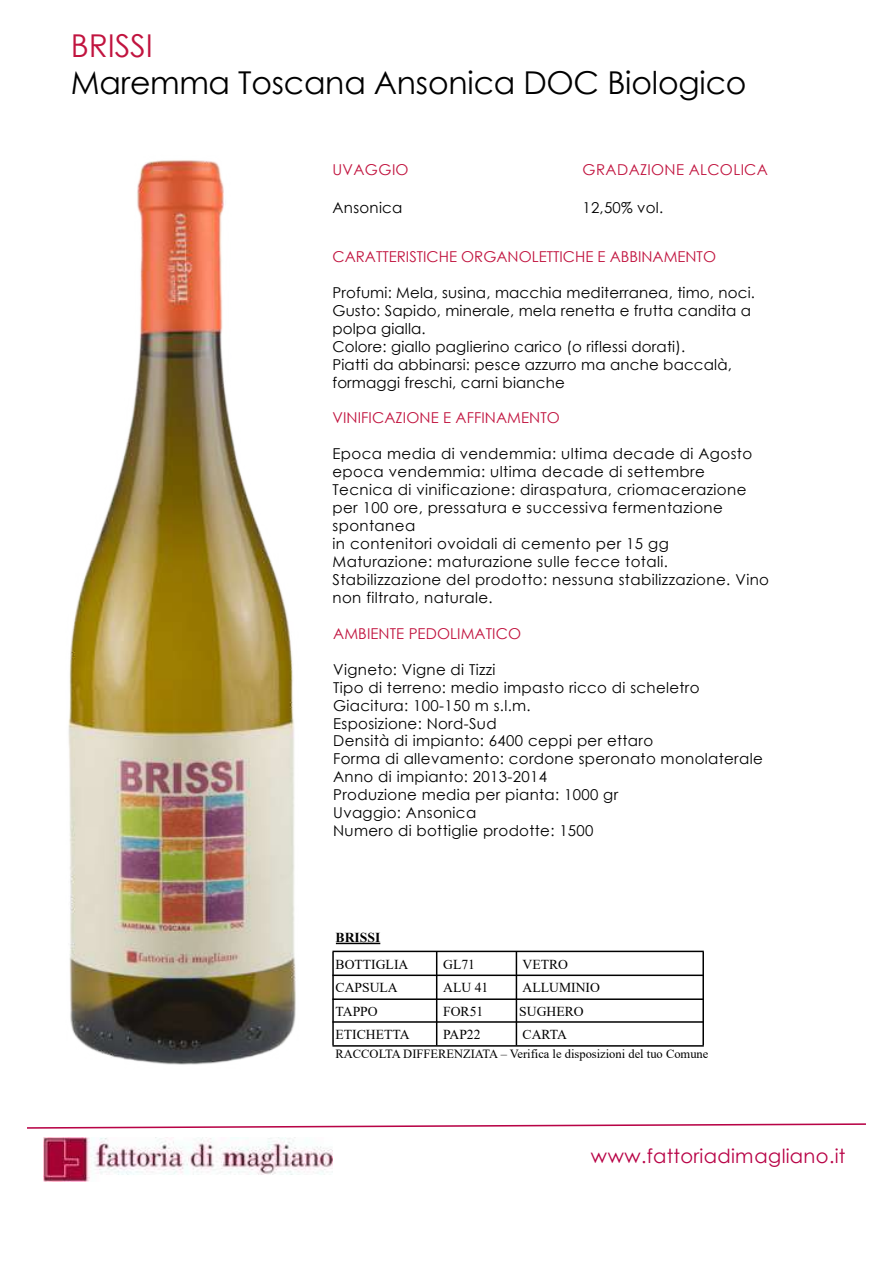
<style>
.page{position:relative;width:893px;height:1263px;background:#fff}
.page>*{position:absolute;margin:0;border:0;box-sizing:border-box;transform-origin:0 0}
.t1{font:31.5px "Century Gothic";letter-spacing:-.005em;color:#000}
.t2{font:31.5px "Century Gothic";letter-spacing:-.005em;color:#c1143f}
.t3{font:19.5px "Century Gothic";letter-spacing:.02em;color:#b80346}
.t4{font:15px/18px "Century Gothic";letter-spacing:.02em;color:#000}
.t5{font:15px "Century Gothic";letter-spacing:.005em;color:#c1143f}
.t6{font:15px "Century Gothic";letter-spacing:.025em;color:#c1143f}
.t7{font:13.65px "Times New Roman";color:#000}
.t8{font:700 13.65px "Times New Roman";color:#000}
.t9{font:12.45px "Times New Roman";color:#000}
</style>
<div class="page">
<img style="left:44px;top:1137px;width:288px;height:44px">
<svg style="left:27px;top:1123px;width:839px;height:6px"></svg>
<img style="left:68px;top:160px;width:328px;height:905px">
<hr style="left:336px;top:943px;width:44px;height:1px;background:#000">
<hr style="left:332px;top:952px;width:2px;height:93px;background:#000">
<hr style="left:436px;top:952px;width:1px;height:93px;background:#000">
<hr style="left:515px;top:952px;width:2px;height:93px;background:#000">
<hr style="left:702px;top:952px;width:2px;height:93px;background:#000">
<hr style="left:332px;top:951px;width:371px;height:1px;background:#000">
<hr style="left:332px;top:975px;width:371px;height:1px;background:#000">
<hr style="left:332px;top:998px;width:371px;height:2px;background:#000">
<hr style="left:332px;top:1021px;width:371px;height:2px;background:#000">
<hr style="left:332px;top:1045px;width:371px;height:2px;background:#000">
<h1 class="t2" style="left:71px;top:24px;width:83px">BRISSI</h1>
<h1 class="t1" style="left:71px;top:61px;width:677px">Maremma Toscana Ansonica DOC Biologico</h1>
<p class="t6" style="left:332px;top:160px;width:78px">UVAGGIO</p>
<p class="t4" style="left:332px;top:198px;width:72px">Ansonica</p>
<p class="t6" style="left:582px;top:160px;width:187px">GRADAZIONE ALCOLICA</p>
<p class="t4" style="left:582px;top:198px;width:82px">12,50% vol.</p>
<p class="t5" style="left:332px;top:246px;width:385px">CARATTERISTICHE ORGANOLETTICHE E ABBINAMENTO</p>
<p class="t4" style="left:332px;top:283px;width:424px">Profumi: Mela, susina, macchia mediterranea, timo, noci.<br>Gusto: Sapido, minerale, mela renetta e frutta candita a polpa gialla.<br>Colore: giallo paglierino carico (o riflessi dorati).<br>Piatti da abbinarsi: pesce azzurro ma anche baccalà, formaggi freschi, carni bianche</p>
<p class="t5" style="left:332px;top:407px;width:229px">VINIFICAZIONE E AFFINAMENTO</p>
<p class="t4" style="left:332px;top:445px;width:438px">Epoca media di vendemmia: ultima decade di Agosto epoca vendemmia: ultima decade di settembre<br>Tecnica di vinificazione: diraspatura, criomacerazione per 100 ore, pressatura e successiva fermentazione spontanea<br>in contenitori ovoidali di cemento per 15 gg Maturazione: maturazione sulle fecce totali.<br>Stabilizzazione del prodotto: nessuna stabilizzazione. Vino non filtrato, naturale.</p>
<p class="t5" style="left:333px;top:623px;width:189px">AMBIENTE PEDOLIMATICO</p>
<p class="t4" style="left:333px;top:660px;width:431px">Vigneto: Vigne di Tizzi<br>Tipo di terreno: medio impasto ricco di scheletro Giacitura: 100-150 m s.l.m.<br>Esposizione: Nord-Sud<br>Densità di impianto: 6400 ceppi per ettaro<br>Forma di allevamento: cordone speronato monolaterale Anno di impianto: 2013-2014<br>Produzione media per pianta: 1000 gr<br>Uvaggio: Ansonica<br>Numero di bottiglie prodotte: 1500</p>
<p class="t8" style="left:335px;top:928px;width:46px">BRISSI</p>
<p class="t7" style="left:335px;top:955px;width:74px">BOTTIGLIA</p>
<p class="t7" style="left:443px;top:955px;width:33px">GL71</p>
<p class="t7" style="left:522px;top:955px;width:47px">VETRO</p>
<p class="t7" style="left:335px;top:978px;width:64px">CAPSULA</p>
<p class="t7" style="left:443px;top:978px;width:47px">ALU 41</p>
<p class="t7" style="left:522px;top:978px;width:79px">ALLUMINIO</p>
<p class="t7" style="left:335px;top:1001px;width:44px">TAPPO</p>
<p class="t7" style="left:443px;top:1001px;width:42px">FOR51</p>
<p class="t7" style="left:519px;top:1001px;width:66px">SUGHERO</p>
<p class="t7" style="left:335px;top:1025px;width:76px">ETICHETTA</p>
<p class="t7" style="left:443px;top:1025px;width:39px">PAP22</p>
<p class="t7" style="left:522px;top:1025px;width:46px">CARTA</p>
<p class="t9" style="left:335px;top:1045px;width:374px">RACCOLTA DIFFERENZIATA – Verifica le disposizioni del tuo Comune</p>
<h2 class="t3" style="left:591px;top:1143px;width:256px">www.fattoriadimagliano.it</h2>
</div>
